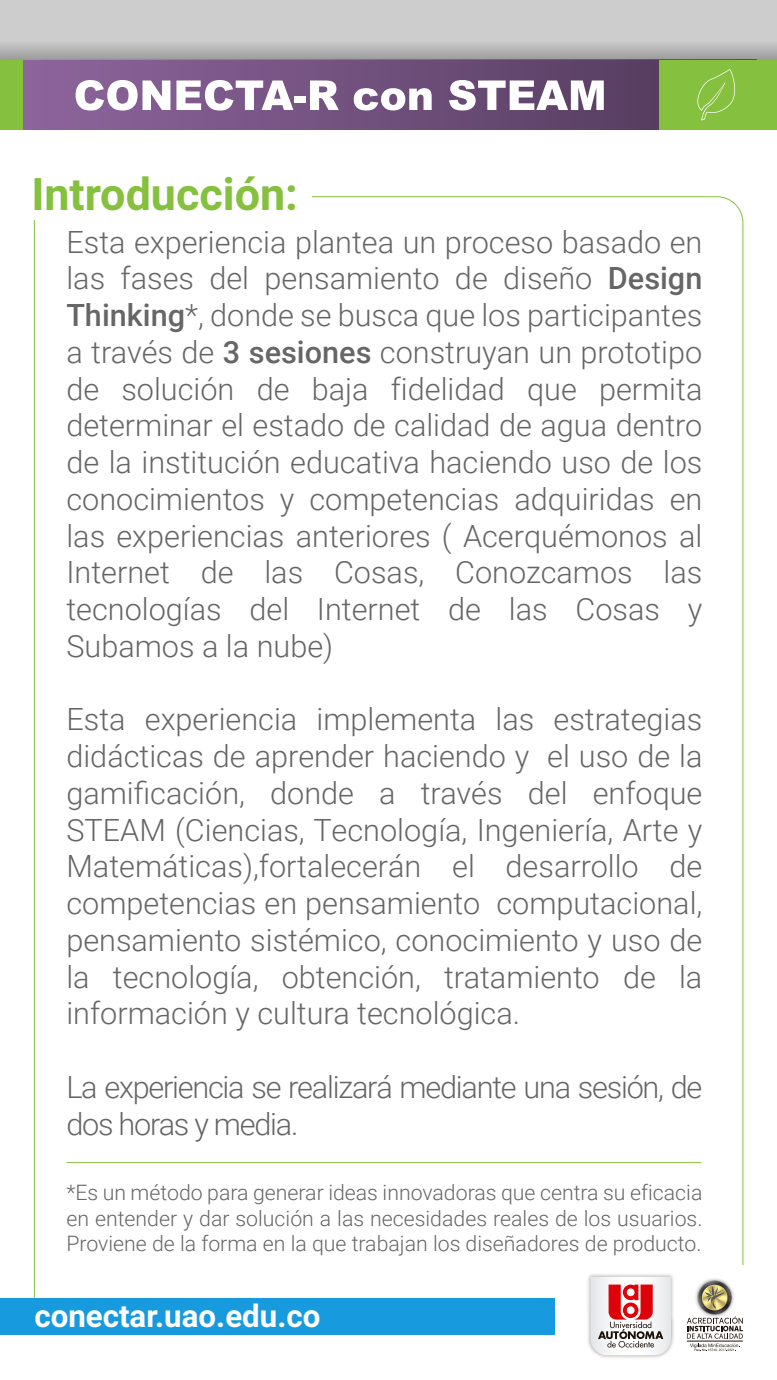
<style>
.page{position:relative;width:777px;height:1380px;background:#fff}
.page>*{position:absolute;margin:0;border:0;box-sizing:border-box;transform-origin:0 0}
.t1{font:700 44.88px "Roboto";color:#85c03f}
.t2{font:700 31.25px "Roboto";color:#fff}
.t3{font:300 30.62px/36.8px "Roboto";color:#666;text-align:justify}
.t4{font:300 30.62px/36.8px "Roboto";letter-spacing:-.04em;color:#666}
.t5{font:300 21.25px/25.5px "Roboto";color:#666;text-align:justify}
.s1{font-weight:500}
</style>
<div class="page">
<div style="left:0;top:0;width:776px;height:113px;background:#cdcdcd"></div>
<svg style="left:0;top:44px;width:776px;height:16px"></svg>
<svg style="left:22px;top:60px;width:636px;height:69px"></svg>
<div style="left:658px;top:60px;width:118px;height:70px;background:#85c03f"></div>
<div style="left:0;top:1298px;width:776px;height:36px;background:#179bde"></div>
<svg style="left:76px;top:80px;width:94px;height:31px"></svg>
<svg style="left:176px;top:80px;width:117px;height:31px"></svg>
<div style="left:294px;top:96px;width:12px;height:6px;background:#fff"></div>
<svg style="left:310px;top:81px;width:28px;height:29px"></svg>
<svg style="left:353px;top:88px;width:78px;height:23px"></svg>
<svg style="left:449px;top:80px;width:154px;height:31px"></svg>
<div style="left:0;top:60px;width:22px;height:69px;background:#85c03f"></div>
<hr style="left:67px;top:1162px;width:634px;height:1px;background:#8abe42">
<div style="left:555px;top:1265px;width:221px;height:90px;background:#fff"></div>
<img style="left:588px;top:1274px;width:86px;height:84px">
<svg style="left:590px;top:1277px;width:80px;height:78px"></svg>
<img style="left:705px;top:1278px;width:19px;height:3px">
<svg style="left:686px;top:1281px;width:56px;height:71px"></svg>
<hr style="left:686px;top:1341px;width:56px;height:1px;background:#1e120d">
<svg style="left:697px;top:69px;width:37px;height:52px"></svg>
<h1 class="t1" style="left:31px;top:162px;width:268px">Introducción:</h1>
<p class="t3" style="left:66px;top:222px;width:637px">Esta experiencia plantea un proceso basado en las fases del pensamiento de diseño <span class="s1">Design Thinking</span>*, donde se busca que los participantes a través de <span class="s1">3 sesiones</span> construyan un prototipo de solución de baja fidelidad que permita determinar el estado de calidad de agua dentro de la institución educativa haciendo uso de los conocimientos y competencias adquiridas en las experiencias anteriores ( Acerquémonos al Internet de las Cosas, Conozcamos las tecnologías del Internet de las Cosas y Subamos a la nube)</p>
<p class="t3" style="left:66px;top:700px;width:637px">Esta experiencia implementa las estrategias didácticas de aprender haciendo y el uso de la gamificación, donde a través del enfoque STEAM (Ciencias, Tecnología, Ingeniería, Arte y Matemáticas),fortalecerán el desarrollo de competencias en pensamiento computacional, pensamiento sistémico, conocimiento y uso de la tecnología, obtención, tratamiento de la información y cultura tecnológica.</p>
<p class="t4" style="left:66px;top:1067px;width:637px">La experiencia se realizará mediante una sesión, de dos horas y media.</p>
<p class="t5" style="left:66px;top:1179px;width:637px">*Es un método para generar ideas innovadoras que centra su eficacia en entender y dar solución a las necesidades reales de los usuarios.<br>Proviene de la forma en la que trabajan los diseñadores de producto.</p>
<p class="t2" style="left:34px;top:1294px;width:287px">conectar.uao.edu.co</p>
</div>
